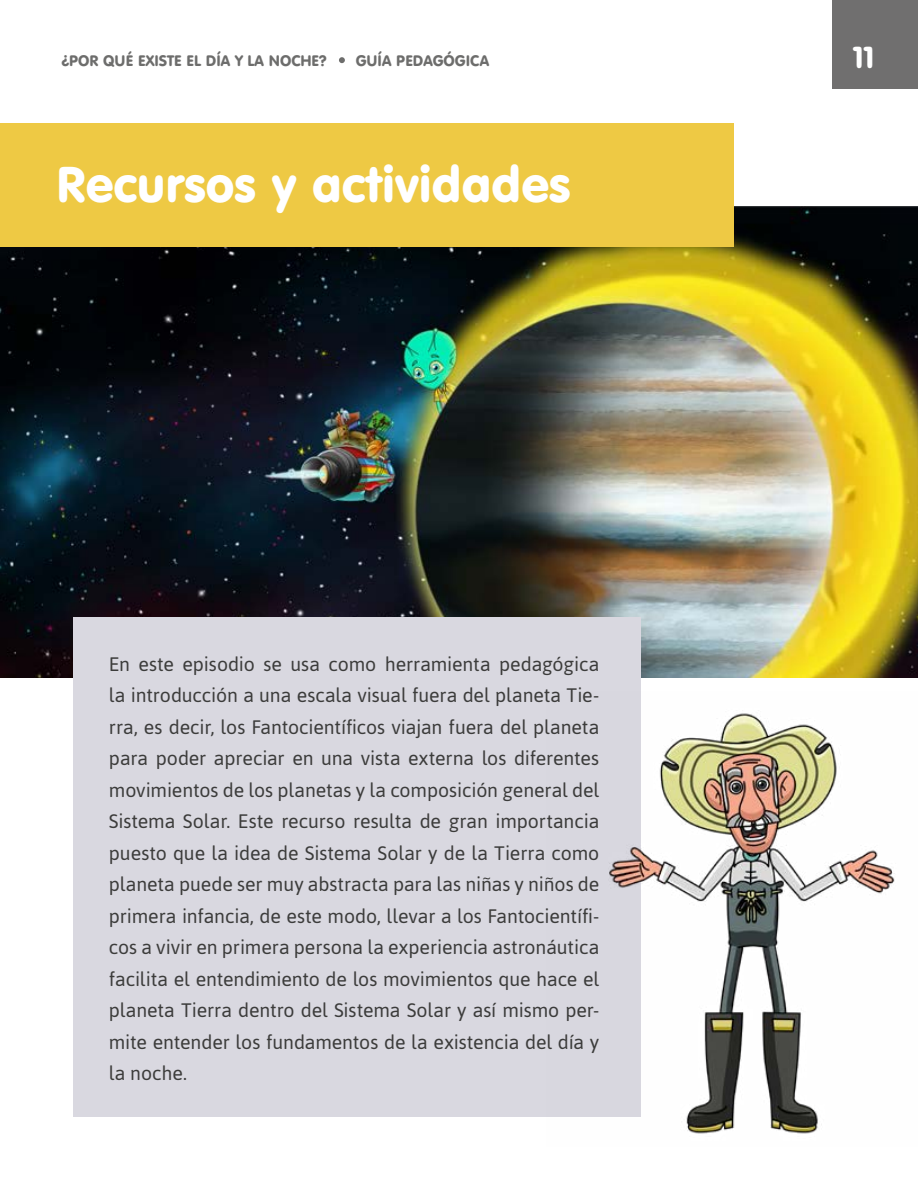
<style>
.page{position:relative;width:918px;height:1188px;background:#fff}
.page>*{position:absolute;margin:0;border:0;box-sizing:border-box;transform-origin:0 0}
.t1{font:49.5px "VAG Rounded BT";color:#fff}
.t2{font:30px "VAG Rounded BT";color:#fff}
.t3{font:19.5px/31.5px "Asap";letter-spacing:-.005em;color:#3c3c3b;text-align:justify}
.t4{font:15px "VAG Rounded BT";color:#6d6d6c}
</style>
<div class="page">
<div style="left:833px;top:0;width:85px;height:88px;background:#706f6f"></div>
<svg style="left:339px;top:57px;width:6px;height:6px"></svg>
<img style="left:0;top:206px;width:918px;height:471px">
<div style="left:73px;top:618px;width:568px;height:499px;background:#d9d8e0"></div>
<div style="left:0;top:123px;width:733px;height:124px;background:#eec944"></div>
<img style="left:609px;top:713px;width:286px;height:421px">
<p class="t4" style="left:61px;top:51px;width:267px">¿POR QUÉ EXISTE EL DÍA Y LA NOCHE?</p>
<p class="t4" style="left:356px;top:51px;width:135px">GUÍA PEDAGÓGICA</p>
<h2 class="t2" style="left:853px;top:38px;width:23px">11</h2>
<h1 class="t1" style="left:56px;top:153px;width:516px">Recursos y actividades</h1>
<p class="t3" style="left:109px;top:648px;width:492px">En este episodio se usa como herramienta pedagógica la introducción a una escala visual fuera del planeta Tie&shy;rra, es decir, los Fantocientíficos viajan fuera del planeta para poder apreciar en una vista externa los diferentes movimientos de los planetas y la composición general del Sistema Solar. Este recurso resulta de gran importancia puesto que la idea de Sistema Solar y de la Tierra como planeta puede ser muy abstracta para las niñas y niños de primera infancia, de este modo, llevar a los Fantocientífi&shy;cos a vivir en primera persona la experiencia astronáutica facilita el entendimiento de los movimientos que hace el planeta Tierra dentro del Sistema Solar y así mismo per&shy;mite entender los fundamentos de la existencia del día y la noche.</p>
</div>
